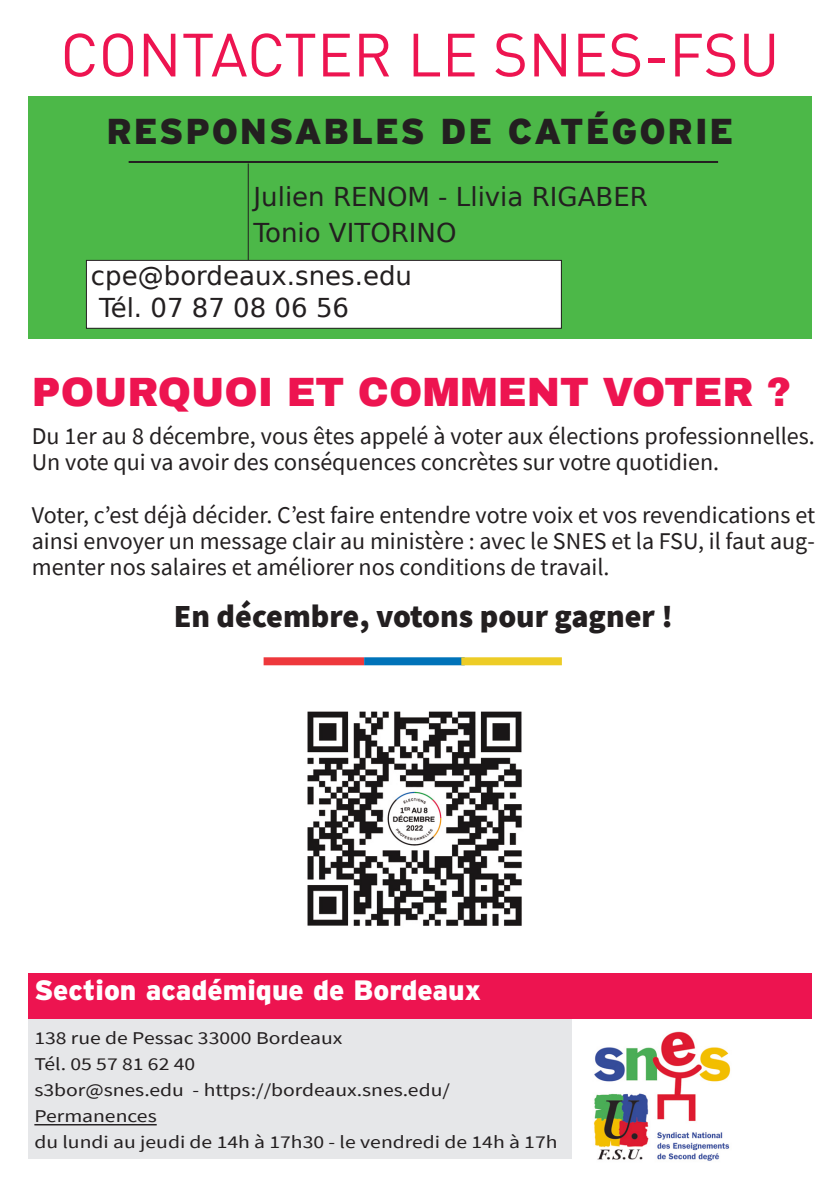
<style>
.page{position:relative;width:840px;height:1191px;background:#fff}
.page>*{position:absolute;margin:0;border:0;box-sizing:border-box;transform-origin:0 0}
.t1{font:60px "DIN";color:#ed1450}
.t2{font:900 40px "Archivo";color:#ed1450}
.t3{font:900 36px "Interstate";letter-spacing:.05em;color:#231f20}
.t4{font:900 32px "Source Sans Pro";color:#231f20}
.t5{font:900 28px "Interstate";color:#fff}
.t6{font:26px "DejaVu Sans";color:#231f20}
.t7{font:24px/26px "Source Sans Pro";color:#231f20}
.t8{font:18px "Source Sans Pro";color:#231f20;scale:1.2 1}
</style>
<div class="page">
<div style="left:28px;top:96px;width:783px;height:243px;background:#4cb848"></div>
<hr style="left:247px;top:163px;width:1px;height:152px;background:#231f20">
<div style="left:86px;top:260px;width:475px;height:68px;background:#fff"></div>
<div style="left:86px;top:260px;width:475px;height:69px;border:1px solid #231f20"></div>
<hr style="left:128px;top:161px;width:589px;height:2px;background:#231f20">
<div style="left:28px;top:973px;width:783px;height:186px;background:#e6e7e9"></div>
<hr style="left:34px;top:1124px;width:123px;height:1px;background:#231f20">
<div style="left:571px;top:1019px;width:240px;height:140px;background:#fff"></div>
<img style="left:593px;top:1031px;width:138px;height:130px">
<div style="left:263px;top:657px;width:101px;height:8px;background:#ee383c"></div>
<div style="left:364px;top:657px;width:100px;height:8px;background:#0073b9"></div>
<div style="left:461px;top:657px;width:100px;height:8px;background:#edcc26"></div>
<img style="left:307px;top:711px;width:215px;height:215px">
<div style="left:28px;top:973px;width:783px;height:46px;background:#ed1450"></div>
<p class="t1" style="left:60px;top:34px;width:720px">CONTACTER LE SNES-FSU</p>
<p class="t3" style="left:106px;top:110px;width:628px">RESPONSABLES DE CATÉGORIE</p>
<p class="t6" style="left:253px;top:182px;width:395px">Julien RENOM - Llivia RIGABER</p>
<p class="t6" style="left:253px;top:218px;width:204px">Tonio VITORINO</p>
<p class="t6" style="left:91px;top:260px;width:322px">cpe@bordeaux.snes.edu</p>
<p class="t6" style="left:99px;top:292px;width:251px">Tél. 07 87 08 06 56</p>
<p class="t2" style="left:32px;top:370px;width:760px">POURQUOI ET COMMENT VOTER ?</p>
<p class="t7" style="left:32px;top:423px;width:784px">Du 1er au 8 décembre, vous êtes appelé à voter aux élections professionnelles.<br>Un vote qui va avoir des conséquences concrètes sur votre quotidien.</p>
<p class="t7" style="left:32px;top:501px;width:784px;text-align:justify">Voter, c’est déjà décider. C’est faire entendre votre voix et vos revendications et ainsi envoyer un message clair au ministère : avec le SNES et la FSU, il faut aug&shy;menter nos salaires et améliorer nos conditions de travail.</p>
<p class="t4" style="left:174px;top:595px;width:500px">En décembre, votons pour gagner !</p>
<p class="t5" style="left:34px;top:973px;width:447px">Section académique de Bordeaux</p>
<p class="t8" style="left:34px;top:1026px;width:258px">138 rue de Pessac 33000 Bordeaux</p>
<p class="t8" style="left:34px;top:1052px;width:135px">Tél. 05 57 81 62 40</p>
<p class="t8" style="left:34px;top:1078px;width:347px">s3bor@snes.edu - https://bordeaux.snes.edu/</p>
<p class="t8" style="left:34px;top:1104px;width:103px">Permanences</p>
<p class="t8" style="left:34px;top:1130px;width:437px">du lundi au jeudi de 14h à 17h30 - le vendredi de 14h à 17h</p>
</div>
